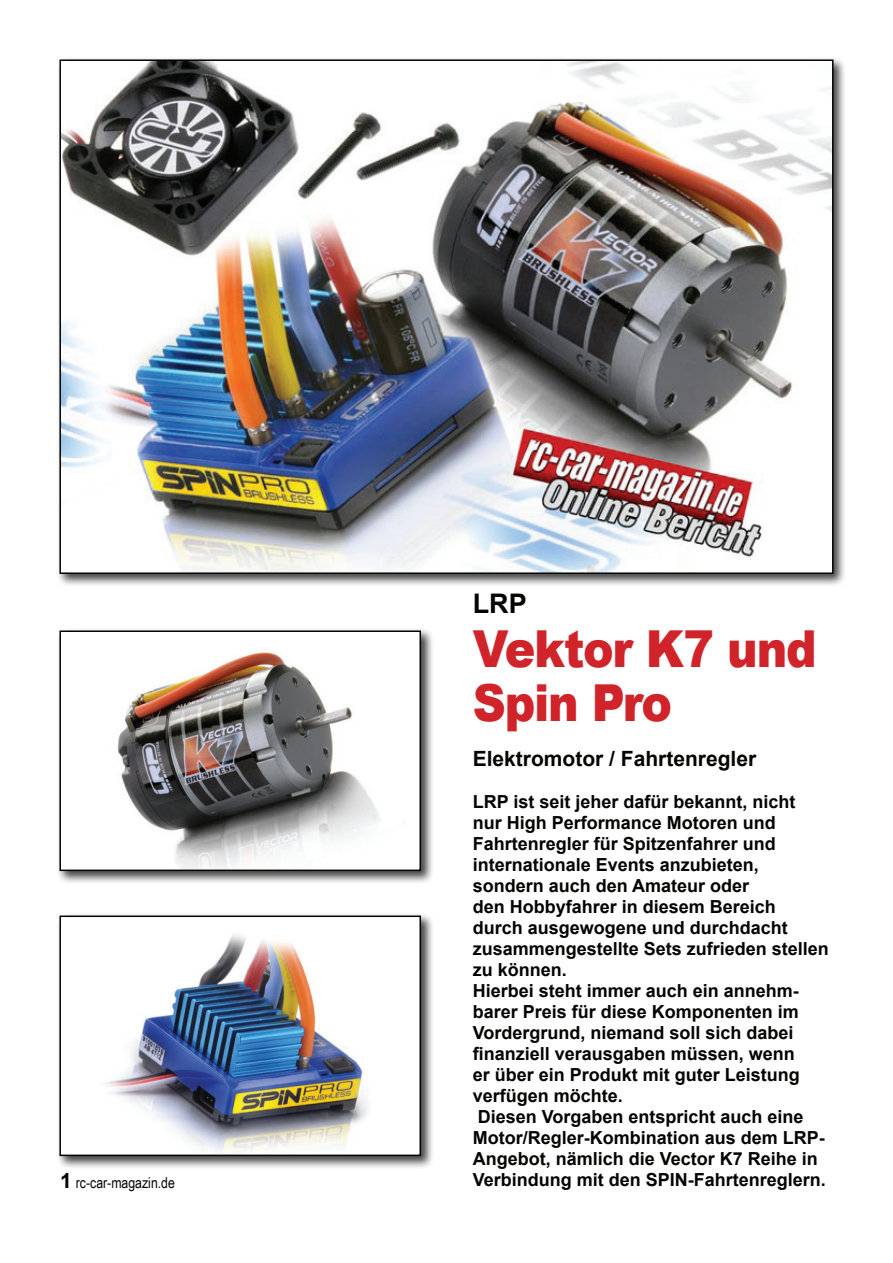
<style>
.page{position:relative;width:893px;height:1263px;background:#fff}
.page>*{position:absolute;margin:0;border:0;box-sizing:border-box;transform-origin:0 0}
.t1{font:900 51px/54px "Arial";letter-spacing:-.025em;color:#d1232a;scale:.9 1}
.t2{font:700 27px "Arial";color:#040503}
.t3{font:700 21px "Arial";color:#040503}
.t4{font:700 18px/21px "Arial";color:#040503}
.t5{font:15px "Arial Narrow";color:#040503}
.s1{font-family:"Arial";font-weight:700;font-size:21px}
</style>
<div class="page">
<div style="left:57px;top:57px;width:790px;height:530px;background:#040503;opacity:.75"></div>
<img style="left:62px;top:62px;width:768px;height:509px">
<div style="left:57px;top:627px;width:378px;height:258px;background:#040503;opacity:.75"></div>
<img style="left:62px;top:633px;width:356px;height:235px">
<div style="left:59px;top:630px;width:362px;height:241px;border:2px solid #040503"></div>
<div style="left:57px;top:912px;width:378px;height:258px;background:#040503;opacity:.75"></div>
<img style="left:62px;top:918px;width:356px;height:235px">
<div style="left:59px;top:915px;width:362px;height:241px;border:2px solid #040503"></div>
<h2 class="t2" style="left:473px;top:585px;width:55px">LRP</h2>
<h1 class="t1" style="left:473px;top:620px;width:384px">Vektor K7 und<br>Spin Pro</h1>
<p class="t3" style="left:473px;top:744px;width:285px">Elektromotor / Fahrtenregler</p>
<p class="t4" style="left:473px;top:791px;width:358px">LRP ist seit jeher dafür bekannt, nicht nur High Performance Motoren und Fahrtenregler für Spitzenfahrer und internationale Events anzubieten, sondern auch den Amateur oder<br>den Hobbyfahrer in diesem Bereich durch ausgewogene und durchdacht zusammengestellte Sets zufrieden stellen zu können.<br>Hierbei steht immer auch ein annehm&shy;barer Preis für diese Komponenten im Vordergrund, niemand soll sich dabei finanziell verausgaben müssen, wenn<br>er über ein Produkt mit guter Leistung verfügen möchte.<br>Diesen Vorgaben entspricht auch eine Motor/Regler-Kombination aus dem LRP-Angebot, nämlich die Vector K7 Reihe in</p>
<p class="t5" style="left:60px;top:1172px;width:116px"><span class="s1">1</span> rc-car-magazin.de</p>
<p class="t4" style="left:473px;top:1169px;width:355px">Verbindung mit den SPIN-Fahrtenreglern.</p>
</div>
